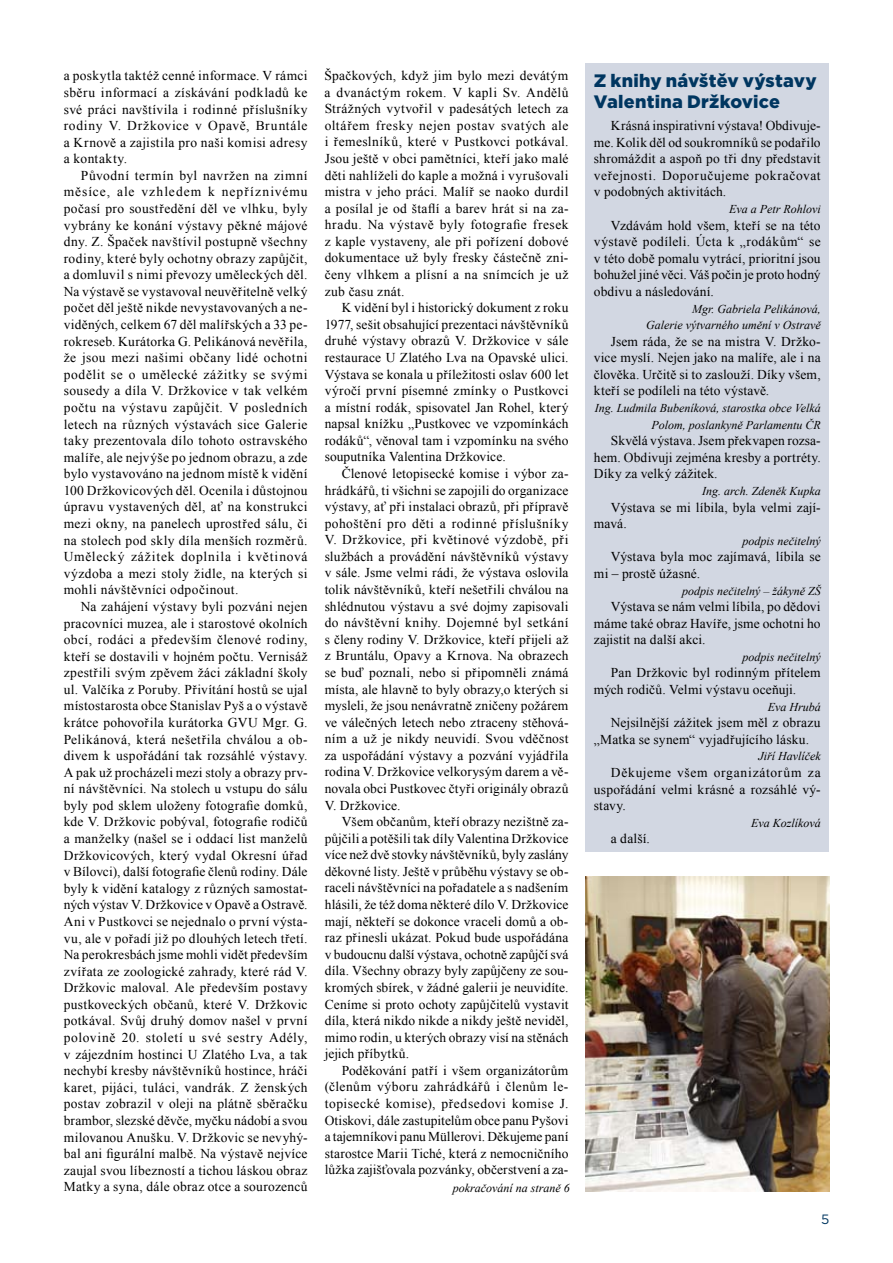
<style>
.page{position:relative;width:893px;height:1263px;background:#fff}
.page>*{position:absolute;margin:0;border:0;box-sizing:border-box;transform-origin:0 0}
.t1{font:900 18px/21.6px "Gotham";letter-spacing:.015em;color:#003660}
.t2{font:13.5px/16.6px "Times New Roman";letter-spacing:.015em;color:#000;text-align:justify}
.t3{font:13.5px "Gotham";color:#003660}
.t4{font:italic 12px/16.6px "Times New Roman";color:#000;text-align:right}
</style>
<div class="page">
<div style="left:585px;top:64px;width:244px;height:788px;background:#d2d7e2"></div>
<img style="left:585px;top:876px;width:244px;height:315px">
<p class="t2" style="left:64px;top:67px;width:245px">a poskytla taktéž cenné informace. V rámci sběru informací a získávání podkladů ke své práci navštívila i rodinné příslušníky rodiny V. Držkovice v Opavě, Bruntále a Krnově a zajistila pro naši komisi adresy a kontakty.</p>
<p class="t2" style="left:64px;top:167px;width:245px;text-indent:17px">Původní termín byl navržen na zimní měsíce, ale vzhledem k nepříznivému počasí pro soustředění děl ve vlhku, byly vybrány ke konání výstavy pěkné májové dny. Z. Špaček navštívil postupně všechny rodiny, které byly ochotny obrazy zapůjčit, a domluvil s nimi převozy uměleckých děl.<br>Na výstavě se vystavoval neuvěřitelně velký počet děl ještě nikde nevystavovaných a ne&shy;viděných, celkem 67 děl malířských a 33 pe&shy;rokreseb. Kurátorka G. Pelikánová nevěřila, že jsou mezi našimi občany lidé ochotni podělit se o umělecké zážitky se svými sousedy a díla V. Držkovice v tak velkém počtu na výstavu zapůjčit. V posledních letech na různých výstavách sice Galerie taky prezentovala dílo tohoto ostravského malíře, ale nejvýše po jednom obrazu, a zde bylo vystavováno na jednom místě k vidění 100 Držkovicových děl. Ocenila i důstojnou úpravu vystavených děl, ať na konstrukci mezi okny, na panelech uprostřed sálu, či na stolech pod skly díla menších rozměrů.<br>Umělecký zážitek doplnila i květinová výzdoba a mezi stoly židle, na kterých si mohli návštěvníci odpočinout.</p>
<p class="t2" style="left:64px;top:598px;width:245px;text-indent:17px">Na zahájení výstavy byli pozváni nejen pracovníci muzea, ale i starostové okolních obcí, rodáci a především členové rodiny, kteří se dostavili v hojném počtu. Vernisáž zpestřili svým zpěvem žáci základní školy ul. Valčíka z Poruby. Přivítání hostů se ujal místostarosta obce Stanislav Pyš a o výstavě krátce pohovořila kurátorka GVU Mgr. G.<br>Pelikánová, která nešetřila chválou a ob&shy;divem k uspořádání tak rozsáhlé výstavy.<br>A pak už procházeli mezi stoly a obrazy prv&shy;ní návštěvníci. Na stolech u vstupu do sálu byly pod sklem uloženy fotografie domků, kde V. Držkovic pobýval, fotografie rodičů a manželky (našel se i oddací list manželů Držkovicových, který vydal Okresní úřad v Bílovci), další fotografie členů rodiny. Dále byly k vidění katalogy z různých samostat&shy;ných výstav V. Držkovice v Opavě a Ostravě.<br>Ani v Pustkovci se nejednalo o první výsta&shy;vu, ale v pořadí již po dlouhých letech třetí.<br>Na perokresbách jsme mohli vidět především zvířata ze zoologické zahrady, které rád V.<br>Držkovic maloval. Ale především postavy pustkoveckých občanů, které V. Držkovic potkával. Svůj druhý domov našel v první polovině 20. století u své sestry Adély, v zájezdním hostinci U Zlatého Lva, a tak nechybí kresby návštěvníků hostince, hráči karet, pijáci, tuláci, vandrák. Z ženských postav zobrazil v oleji na plátně sběračku brambor, slezské děvče, myčku nádobí a svou milovanou Anušku. V. Držkovic se nevyhý&shy;bal ani figurální malbě. Na výstavě nejvíce zaujal svou líbezností a tichou láskou obraz Matky a syna, dále obraz otce a sourozenců</p>
<p class="t2" style="left:325px;top:67px;width:245px">Špačkových, když jim bylo mezi devátým a dvanáctým rokem. V kapli Sv. Andělů Strážných vytvořil v padesátých letech za oltářem fresky nejen postav svatých ale i řemeslníků, které v Pustkovci potkával.<br>Jsou ještě v obci pamětníci, kteří jako malé děti nahlíželi do kaple a možná i vyrušovali mistra v jeho práci. Malíř se naoko durdil a posílal je od štaflí a barev hrát si na za&shy;hradu. Na výstavě byly fotografie fresek z kaple vystaveny, ale při pořízení dobové dokumentace už byly fresky částečně zni&shy;čeny vlhkem a plísní a na snímcích je už zub času znát.</p>
<p class="t2" style="left:325px;top:299px;width:245px;text-indent:17px">K vidění byl i historický dokument z roku 1977, sešit obsahující prezentaci návštěvníků druhé výstavy obrazů V. Držkovice v sále restaurace U Zlatého Lva na Opavské ulici.<br>Výstava se konala u příležitosti oslav 600 let výročí první písemné zmínky o Pustkovci a místní rodák, spisovatel Jan Rohel, který napsal knížku „Pustkovec ve vzpomínkách rodáků“, věnoval tam i vzpomínku na svého souputníka Valentina Držkovice.</p>
<p class="t2" style="left:325px;top:465px;width:245px;text-indent:17px">Členové letopisecké komise i výbor za&shy;hrádkářů, ti všichni se zapojili do organizace výstavy, ať při instalaci obrazů, při přípravě pohoštění pro děti a rodinné příslušníky V. Držkovice, při květinové výzdobě, při službách a provádění návštěvníků výstavy v sále. Jsme velmi rádi, že výstava oslovila tolik návštěvníků, kteří nešetřili chválou na shlédnutou výstavu a své dojmy zapisovali do návštěvní knihy. Dojemné byl setkání s členy rodiny V. Držkovice, kteří přijeli až z Bruntálu, Opavy a Krnova. Na obrazech se buď poznali, nebo si připomněli známá místa, ale hlavně to byly obrazy,o kterých si mysleli, že jsou nenávratně zničeny požárem ve válečných letech nebo ztraceny stěhová&shy;ním a už je nikdy neuvidí. Svou vděčnost za uspořádání výstavy a pozvání vyjádřila rodina V. Držkovice velkorysým darem a vě&shy;novala obci Pustkovec čtyři originály obrazů V. Držkovice.</p>
<p class="t2" style="left:325px;top:813px;width:245px;text-indent:17px">Všem občanům, kteří obrazy nezištně za&shy;půjčili a potěšili tak díly Valentina Držkovice více než dvě stovky návštěvníků, byly zaslány děkovné listy. Ještě v průběhu výstavy se ob&shy;raceli návštěvníci na pořadatele a s nadšením hlásili, že též doma některé dílo V. Držkovice mají, někteří se dokonce vraceli domů a ob&shy;raz přinesli ukázat. Pokud bude uspořádána v budoucnu další výstava, ochotně zapůjčí svá díla. Všechny obrazy byly zapůjčeny ze sou&shy;kromých sbírek, v žádné galerii je neuvidíte.<br>Ceníme si proto ochoty zapůjčitelů vystavit díla, která nikdo nikde a nikdy ještě neviděl, mimo rodin, u kterých obrazy visí na stěnách jejich příbytků.</p>
<p class="t2" style="left:325px;top:1062px;width:245px;text-indent:17px">Poděkování patří i všem organizátorům (členům výboru zahrádkářů i členům le&shy;topisecké komise), předsedovi komise J.<br>Otiskovi, dále zastupitelům obce panu Pyšovi a tajemníkovi panu Müllerovi. Děkujeme paní starostce Marii Tiché, která z nemocničního lůžka zajišťovala pozvánky, občerstvení a za-</p>
<p class="t4" style="left:453px;top:1179px;width:118px">pokračování na straně 6</p>
<h1 class="t1" style="left:594px;top:69px;width:224px">Z knihy návštěv výstavy<br>Valentina Držkovice</h1>
<p class="t2" style="left:594px;top:117px;width:228px;text-indent:17px">Krásná inspirativní výstava! Obdivuje&shy;me. Kolik děl od soukromníků se podařilo shromáždit a aspoň po tři dny představit veřejnosti. Doporučujeme pokračovat v podobných aktivitách.</p>
<p class="t4" style="left:729px;top:200px;width:93px">Eva a Petr Rohlovi</p>
<p class="t2" style="left:594px;top:217px;width:228px;text-indent:17px">Vzdávám hold všem, kteří se na této výstavě podíleli. Úcta k „rodákům“ se v této době pomalu vytrácí, prioritní jsou bohužel jiné věci. Váš počin je proto hodný obdivu a následování.</p>
<p class="t4" style="left:646px;top:300px;width:176px">Mgr. Gabriela Pelikánová,<br>Galerie výtvarného umění v Ostravě</p>
<p class="t2" style="left:594px;top:333px;width:228px;text-indent:17px">Jsem ráda, že se na mistra V. Držko&shy;vice myslí. Nejen jako na malíře, ale i na člověka. Určitě si to zaslouží. Díky všem, kteří se podíleli na této výstavě.</p>
<p class="t4" style="left:595px;top:399px;width:227px">Ing. Ludmila Bubeníková, starostka obce Velká<br>Polom, poslankyně Parlamentu ČR</p>
<p class="t2" style="left:594px;top:432px;width:228px;text-indent:17px">Skvělá výstava. Jsem překvapen rozsa&shy;hem. Obdivuji zejména kresby a portréty.<br>Díky za velký zážitek.</p>
<p class="t4" style="left:702px;top:482px;width:120px">Ing. arch. Zdeněk Kupka</p>
<p class="t2" style="left:594px;top:498px;width:228px;text-indent:17px">Výstava se mi líbila, byla velmi zají&shy;mavá.</p>
<p class="t4" style="left:742px;top:532px;width:80px">podpis nečitelný</p>
<p class="t2" style="left:594px;top:548px;width:228px;text-indent:17px">Výstava byla moc zajímavá, líbila se mi – prostě úžasné.</p>
<p class="t4" style="left:682px;top:582px;width:140px">podpis nečitelný – žákyně ZŠ</p>
<p class="t2" style="left:594px;top:598px;width:228px;text-indent:17px">Výstava se nám velmi líbila, po dědovi máme také obraz Havíře, jsme ochotni ho zajistit na další akci.</p>
<p class="t4" style="left:742px;top:648px;width:80px">podpis nečitelný</p>
<p class="t2" style="left:594px;top:664px;width:228px;text-indent:17px">Pan Držkovic byl rodinným přítelem mých rodičů. Velmi výstavu oceňuji.</p>
<p class="t4" style="left:768px;top:698px;width:54px">Eva Hrubá</p>
<p class="t2" style="left:594px;top:714px;width:228px;text-indent:17px">Nejsilnější zážitek jsem měl z obrazu „Matka se synem“ vyjadřujícího lásku.</p>
<p class="t4" style="left:758px;top:748px;width:64px">Jiří Havlíček</p>
<p class="t2" style="left:594px;top:764px;width:228px;text-indent:17px">Děkujeme všem organizátorům za uspořádání velmi krásné a rozsáhlé vý&shy;stavy.</p>
<p class="t4" style="left:751px;top:814px;width:71px">Eva Kozlíková</p>
<p class="t2" style="left:611px;top:830px;width:40px">a další.</p>
<p class="t3" style="left:821px;top:1210px;width:10px">5</p>
</div>
